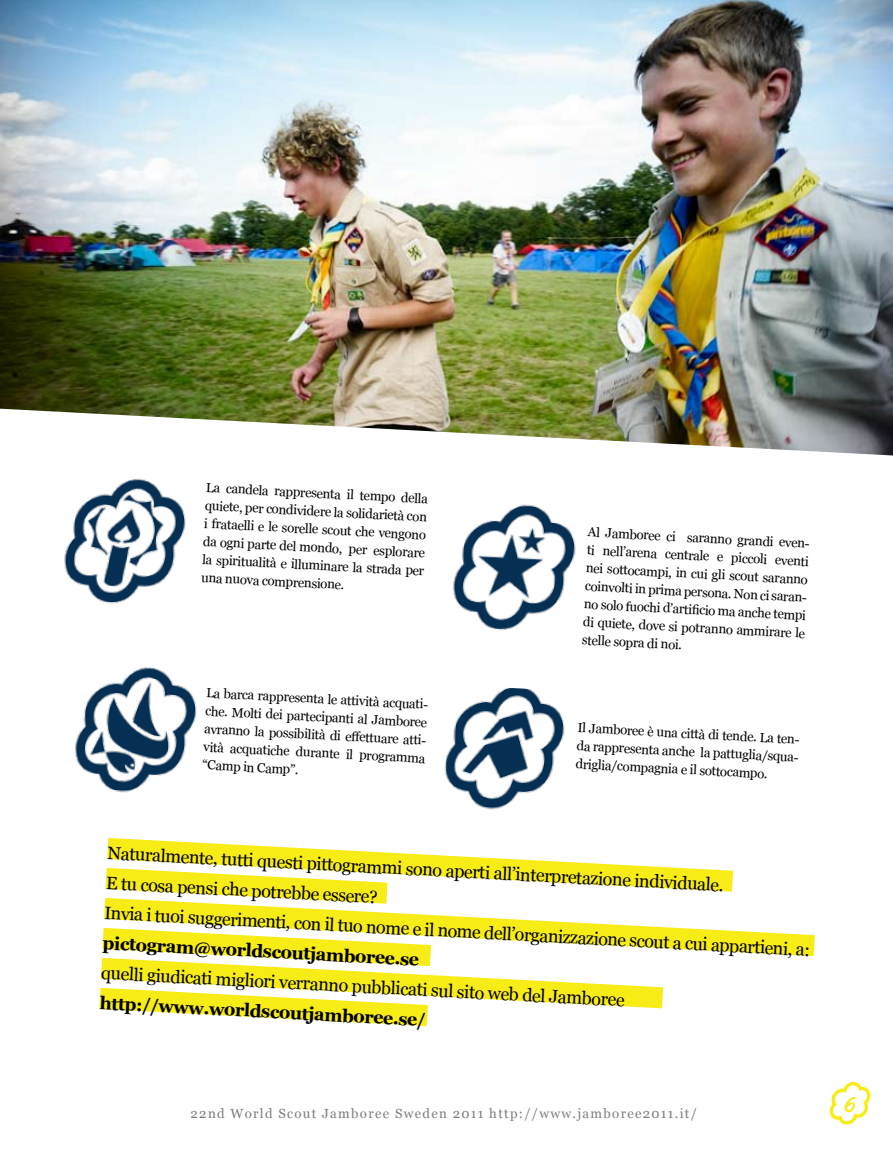
<style>
.page{position:relative;width:893px;height:1149px;background:#fff}
.page>*{position:absolute;margin:0;border:0;box-sizing:border-box;transform-origin:0 0}
.t1{font:21px "Jamboree Script";color:#f7ec15}
.t2{font:18px/30px "Georgia";color:#000}
.t3{font:700 18px "Georgia";color:#000}
.t4{font:13.2px/18px "Georgia";color:#000;text-align:justify}
.t5{font:13.2px "Georgia";letter-spacing:.1em;color:#7a7c7f}
</style>
<div class="page">
<svg style="left:830px;top:1082px;width:41px;height:42px"></svg>
<img style="left:75px;top:667px;width:122px;height:126px">
<img style="left:444px;top:688px;width:121px;height:122px">
<svg style="left:107px;top:838px;width:626px;height:48px"></svg>
<svg style="left:453px;top:886px;width:362px;height:71px"></svg>
<svg style="left:453px;top:946px;width:232px;height:63px"></svg>
<svg style="left:99px;top:856px;width:354px;height:170px"></svg>
<img style="left:0;top:0;width:893px;height:408px">
<img style="left:0;top:408px;width:893px;height:48px">
<img style="left:64px;top:478px;width:122px;height:126px">
<img style="left:452px;top:504px;width:124px;height:126px">
<p class="t4" style="left:206px;top:478px;width:224px;rotate:3deg">La candela rappresenta il tempo della quiete, per condividere la solidarietà con i frataelli e le sorelle scout che vengono da ogni parte del mondo, per esplorare la spiritualità e illuminare la strada per una nuova comprensione.</p>
<p class="t4" style="left:207px;top:683px;width:225px;text-align:left;rotate:3deg">La barca rappresenta le attività acquati&shy;che. Molti dei partecipanti al Jamboree avranno la possibilità di effettuare atti&shy;vità acquatiche durante il programma “Camp in Camp”.</p>
<p class="t4" style="left:588px;top:523px;width:225px;text-align:left;rotate:3deg">Al Jamboree ci saranno grandi even&shy;ti nell’arena centrale e piccoli eventi nei sottocampi, in cui gli scout saranno coinvolti in prima persona. Non ci saran&shy;no solo fuochi d’artifi cio ma anche tempi di quiete, dove si potranno ammirare le stelle sopra di noi.</p>
<p class="t4" style="left:578px;top:718px;width:225px;rotate:3deg">Il Jamboree è una città di tende. La ten&shy;da rappresenta anche la pattuglia/squa&shy;driglia/compagnia e il sottocampo.</p>
<h2 class="t2" style="left:108px;top:837px;width:708px;rotate:3deg">Naturalmente, tutti questi pittogrammi sono aperti all’interpretazione individuale.<br>E tu cosa pensi che potrebbe essere?<br>Invia i tuoi suggerimenti, con il tuo nome e il nome dell’organizzazione scout a cui appartieni, a:</h2>
<h2 class="t3" style="left:103px;top:930px;width:318px;rotate:3deg">pictogram@worldscoutjamboree.se</h2>
<h2 class="t2" style="left:102px;top:957px;width:526px;rotate:3deg">quelli giudicati migliori verranno pubblicati sul sito web del Jamboree</h2>
<h2 class="t3" style="left:100px;top:990px;width:328px;rotate:3deg">http://www.worldscoutjamboree.se/</h2>
<p class="t5" style="left:191px;top:1105px;width:508px">22nd World Scout Jamboree Sweden 2011 http://www.jamboree2011.it/</p>
<h1 class="t1" style="left:843px;top:1090px;width:13px">6</h1>
</div>
